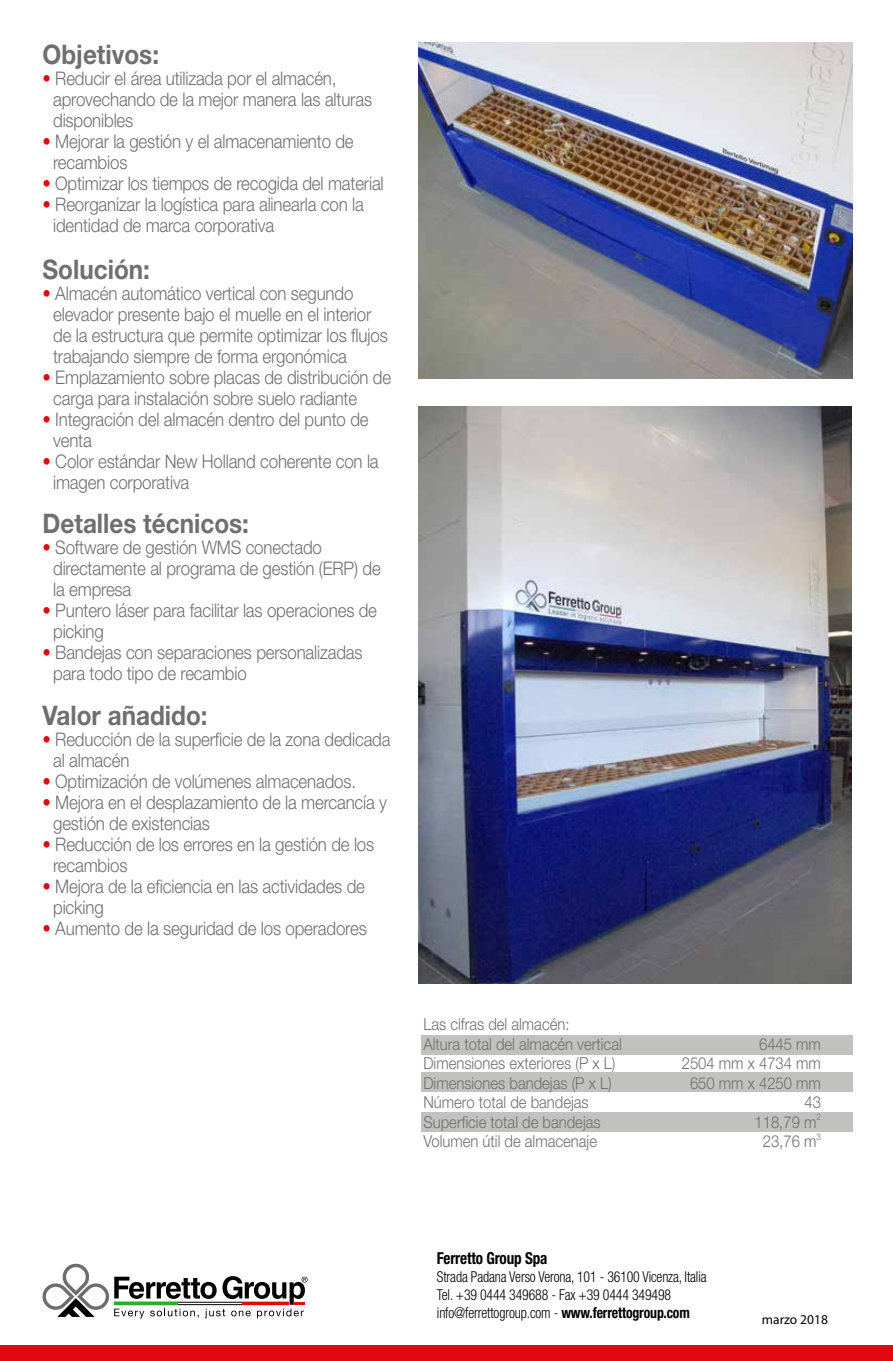
<style>
.page{position:relative;width:893px;height:1361px;background:#fff}
.page>*{position:absolute;margin:0;border:0;box-sizing:border-box;transform-origin:0 0}
.t1{font:700 27px "Helvetica Neue";color:#706f6f;scale:.9 1}
.t2{font:300 18.75px/21px "Helvetica Neue";letter-spacing:-.01em;color:#706f6f;scale:.9 1}
.t3{font:300 16.5px/19.5px "Helvetica Neue";color:#706f6f;scale:.9 1}
.t4{font:700 condensed 16.5px "Helvetica Neue";letter-spacing:-.01em;color:#000;scale:.92 1}
.t5{font:300 condensed 15px/18px "Helvetica Neue";letter-spacing:-.01em;color:#000;scale:.92 1}
.t6{font:13.5px "Myriad Pro";color:#000}
.t7{font:300 9px "Helvetica Neue";color:#706f6f;scale:.9 1}
.s1{color:#e30613}
.s2{font-weight:700}
</style>
<div class="page">
<div style="left:0;top:1345px;width:893px;height:16px;background:#e30613"></div>
<div style="left:421px;top:1035px;width:432px;height:19px;background:#c1c1c0"></div>
<div style="left:421px;top:1072px;width:432px;height:19px;background:#c1c1c0"></div>
<div style="left:421px;top:1112px;width:432px;height:19px;background:#c1c1c0"></div>
<img style="left:419px;top:406px;width:433px;height:577px">
<img style="left:419px;top:43px;width:434px;height:336px">
<svg style="left:43px;top:1263px;width:265px;height:55px"></svg>
<h1 class="t1" style="left:43px;top:37px;width:131px">Objetivos:</h1>
<p class="t2" style="left:53px;top:67px;width:356px;text-indent:-11px"><span class="s1">•</span> Reducir el área utilizada por el almacén, aprovechando de la mejor manera las alturas disponibles</p>
<p class="t2" style="left:53px;top:130px;width:335px;text-indent:-11px"><span class="s1">•</span> Mejorar la gestión y el almacenamiento de recambios</p>
<p class="t2" style="left:43px;top:172px;width:381px"><span class="s1">•</span> Optimizar los tiempos de recogida del material</p>
<p class="t2" style="left:53px;top:193px;width:347px;text-indent:-11px"><span class="s1">•</span> Reorganizar la logística para alinearla con la identidad de marca corporativa</p>
<h1 class="t1" style="left:43px;top:252px;width:121px">Solución:</h1>
<p class="t2" style="left:53px;top:282px;width:373px;text-indent:-11px"><span class="s1">•</span> Almacén automático vertical con segundo elevador presente bajo el muelle en el interior de la estructura que permite optimizar los flujos trabajando siempre de forma ergonómica</p>
<p class="t2" style="left:53px;top:366px;width:377px;text-indent:-11px"><span class="s1">•</span> Emplazamiento sobre placas de distribución de carga para instalación sobre suelo radiante</p>
<p class="t2" style="left:53px;top:408px;width:352px;text-indent:-11px"><span class="s1">•</span> Integración del almacén dentro del punto de venta</p>
<p class="t2" style="left:53px;top:450px;width:363px;text-indent:-11px"><span class="s1">•</span> Color estándar New Holland coherente con la imagen corporativa</p>
<h1 class="t1" style="left:43px;top:507px;width:231px">Detalles técnicos:</h1>
<p class="t2" style="left:53px;top:536px;width:365px;text-indent:-11px"><span class="s1">•</span> Software de gestión WMS conectado directamente al programa de gestión (ERP) de la empresa</p>
<p class="t2" style="left:53px;top:599px;width:361px;text-indent:-11px"><span class="s1">•</span> Puntero láser para facilitar las operaciones de picking</p>
<p class="t2" style="left:53px;top:641px;width:345px;text-indent:-11px"><span class="s1">•</span> Bandejas con separaciones personalizadas para todo tipo de recambio</p>
<h1 class="t1" style="left:43px;top:698px;width:185px">Valor añadido:</h1>
<p class="t2" style="left:53px;top:728px;width:376px;text-indent:-11px"><span class="s1">•</span> Reducción de la superficie de la zona dedicada al almacén</p>
<p class="t2" style="left:43px;top:770px;width:350px"><span class="s1">•</span> Optimización de volúmenes almacenados.</p>
<p class="t2" style="left:53px;top:791px;width:373px;text-indent:-11px"><span class="s1">•</span> Mejora en el desplazamiento de la mercancía y gestión de existencias</p>
<p class="t2" style="left:53px;top:833px;width:358px;text-indent:-11px"><span class="s1">•</span> Reducción de los errores en la gestión de los recambios</p>
<p class="t2" style="left:53px;top:875px;width:348px;text-indent:-11px"><span class="s1">•</span> Mejora de la eficiencia en las actividades de picking</p>
<p class="t2" style="left:43px;top:917px;width:362px"><span class="s1">•</span> Aumento de la seguridad de los operadores</p>
<p class="t3" style="left:423px;top:1014px;width:222px">Las cifras del almacén:<br>Altura total del almacén vertical</p>
<p class="t3" style="left:759px;top:1033px;width:70px">6445 mm</p>
<p class="t3" style="left:423px;top:1053px;width:215px">Dimensiones exteriores (P x L)</p>
<p class="t3" style="left:682px;top:1053px;width:156px">2504 mm x 4734 mm</p>
<p class="t3" style="left:423px;top:1072px;width:211px">Dimensiones bandejas (P x L)</p>
<p class="t3" style="left:690px;top:1072px;width:147px">650 mm x 4250 mm</p>
<p class="t3" style="left:423px;top:1092px;width:185px">Número total de bandejas</p>
<p class="t3" style="left:804px;top:1092px;width:20px">43</p>
<p class="t3" style="left:423px;top:1111px;width:198px">Superficie total de bandejas</p>
<p class="t3" style="left:754px;top:1111px;width:70px">118,79 m</p>
<p class="t7" style="left:816px;top:1111px;width:7px">2</p>
<p class="t3" style="left:423px;top:1131px;width:194px">Volumen útil de almacenaje</p>
<p class="t3" style="left:763px;top:1131px;width:61px">23,76 m</p>
<p class="t7" style="left:816px;top:1131px;width:7px">3</p>
<p class="t4" style="left:437px;top:1248px;width:122px">Ferretto Group Spa</p>
<p class="t5" style="left:437px;top:1267px;width:295px">Strada Padana Verso Verona, 101 - 36100 Vicenza, Italia<br>Tel. +39 0444 349688 - Fax +39 0444 349498 info@ferrettogroup.com - <span class="s2">www.ferrettogroup.com</span></p>
<p class="t6" style="left:762px;top:1310px;width:67px">marzo 2018</p>
</div>
